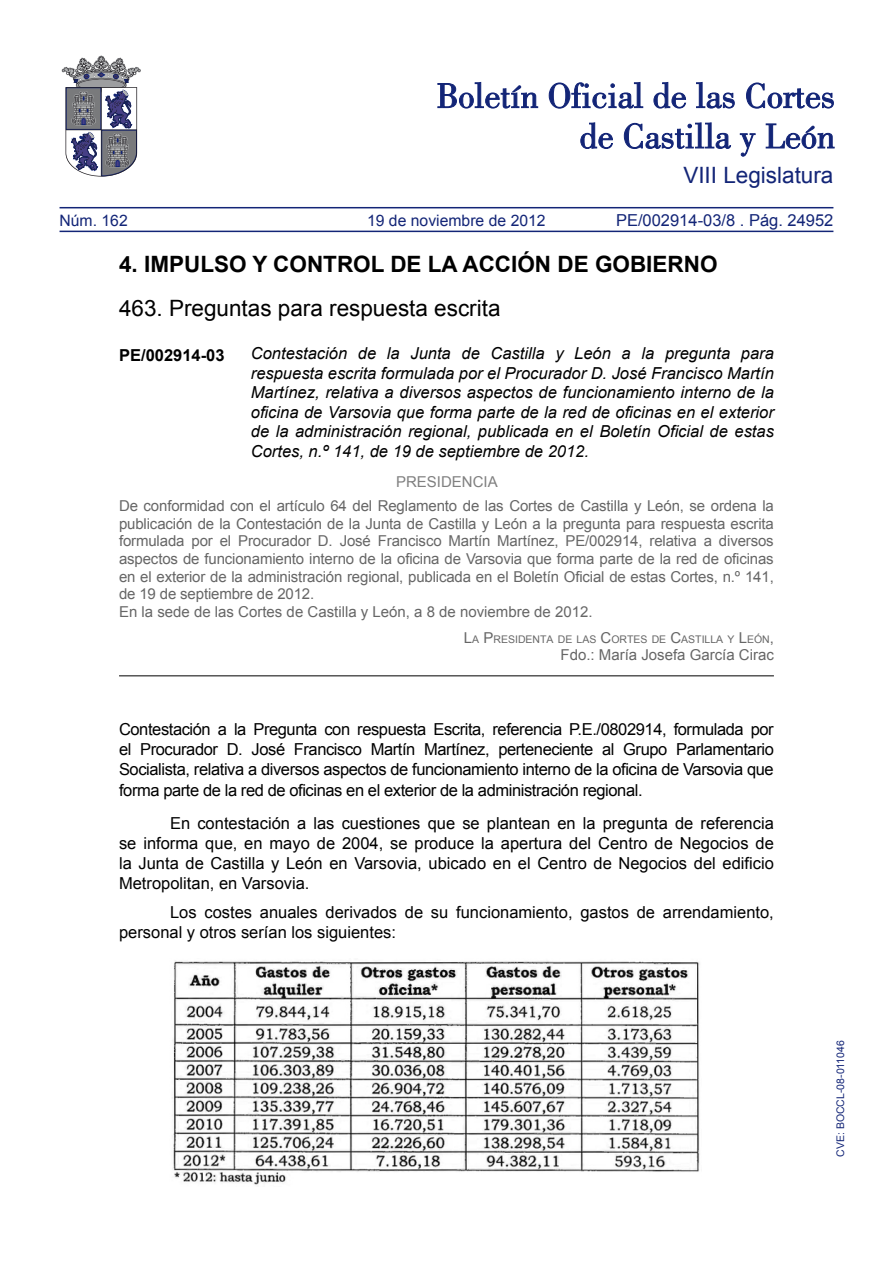
<style>
.page{position:relative;width:893px;height:1263px;background:#fff}
.page>*{position:absolute;margin:0;border:0;box-sizing:border-box;transform-origin:0 0}
.APARTADO{font:700 22.5px "Arial";color:#000}
.SUBAPARTADO{font:22.5px "Arial";color:#000}
.t1{font:22.5px "Arial";color:#132577}
.TEXTO_NORMAL{font:16.5px/20.2px "Arial";color:#000;text-align:justify}
.ENTRADILLA{font:italic 16.5px/19.5px "Arial";color:#000;text-align:justify}
.t2{font:16.5px "Arial";color:#132577}
.NÚMERO_CLAVE{font:700 16.5px "Arial";color:#000}
.t3{font:15.75px "Arial";color:#132577}
.TEXTO_CLARO2{font:15px/17.5px "Arial";letter-spacing:-.01em;color:#666;text-align:justify}
.TEXTO_CLARO{font:15px "Arial";color:#666}
.PRESIDENCIA2{font:15px "Arial";color:#808080}
.TEXTO_CLARO-2{font:10.5px "Arial";color:#666}
.TEXTO_NORMAL-2{font:10.5px "Arial";color:#132577}
.s1{font-size:15px}
</style>
<div class="page">
<svg style="left:437px;top:82px;width:101px;height:26px"></svg>
<svg style="left:549px;top:82px;width:94px;height:27px"></svg>
<svg style="left:654px;top:82px;width:32px;height:26px"></svg>
<svg style="left:696px;top:82px;width:39px;height:26px"></svg>
<svg style="left:746px;top:83px;width:88px;height:25px"></svg>
<svg style="left:580px;top:122px;width:33px;height:27px"></svg>
<svg style="left:624px;top:122px;width:107px;height:27px"></svg>
<svg style="left:740px;top:133px;width:15px;height:24px"></svg>
<svg style="left:766px;top:124px;width:68px;height:25px"></svg>
<svg style="left:62px;top:56px;width:79px;height:121px"></svg>
<hr style="left:60px;top:231px;width:773px;height:1px;background:#132577">
<hr style="left:60px;top:207px;width:773px;height:1px;background:#132577">
<hr style="left:119px;top:675px;width:655px;height:1px;background:#000">
<img style="left:172px;top:961px;width:528px;height:224px">
<p class="t1" style="left:683px;top:160px;width:152px">VIII Legislatura</p>
<p class="t3" style="left:60px;top:210px;width:70px">Núm. 162</p>
<p class="t3" style="left:367px;top:210px;width:180px">19 de noviembre de 2012</p>
<p class="t2" style="left:616px;top:209px;width:219px">PE/002914-03/8 . Pág. 24952</p>
<p class="APARTADO" style="left:119px;top:249px;width:600px">4. IMPULSO Y CONTROL DE LA ACCIÓN DE GOBIERNO</p>
<p class="SUBAPARTADO" style="left:119px;top:293px;width:383px">463. Preguntas para respuesta escrita</p>
<p class="NÚMERO_CLAVE" style="left:119px;top:344px;width:107px">PE/002914-03</p>
<p class="ENTRADILLA" style="left:251px;top:344px;width:525px">Contestación de la Junta de Castilla y León a la pregunta para respuesta escrita formulada por el Procurador D. José Francisco Martín Martínez, relativa a diversos aspectos de funcionamiento interno de la oficina de Varsovia que forma parte de la red de oficinas en el exterior de la administración regional, publicada en el Boletín Oficial de estas Cortes, n.º 141, de 19 de septiembre de 2012.</p>
<p class="PRESIDENCIA2" style="left:396px;top:472px;width:103px">PRESIDENCIA</p>
<p class="TEXTO_CLARO2" style="left:119px;top:497px;width:656px">De conformidad con el artículo 64 del Reglamento de las Cortes de Castilla y León, se ordena la publicación de la Contestación de la Junta de Castilla y León a la pregunta para respuesta escrita formulada por el Procurador D. José Francisco Martín Martínez, PE/002914, relativa a diversos aspectos de funcionamiento interno de la oficina de Varsovia que forma parte de la red de oficinas en el exterior de la administración regional, publicada en el Boletín Oficial de estas Cortes, n.º 141, de 19 de septiembre de 2012.</p>
<p class="TEXTO_CLARO2" style="left:119px;top:603px;width:475px">En la sede de las Cortes de Castilla y León, a 8 de noviembre de 2012.</p>
<p class="TEXTO_CLARO-2" style="left:464px;top:632px;width:311px"><span class="s1">L</span>A <span class="s1">P</span>RESIDENTA DE LAS <span class="s1">C</span>ORTES DE <span class="s1">C</span>ASTILLA Y <span class="s1">L</span>EÓN<span class="s1">,</span></p>
<p class="TEXTO_CLARO" style="left:560px;top:645px;width:215px">Fdo.: María Josefa García Cirac</p>
<p class="TEXTO_NORMAL" style="left:119px;top:719px;width:656px">Contestación a la Pregunta con respuesta Escrita, referencia P.E./0802914, formulada por el Procurador D. José Francisco Martín Martínez, perteneciente al Grupo Parlamentario Socialista, relativa a diversos aspectos de funcionamiento interno de la oficina de Varsovia que forma parte de la red de oficinas en el exterior de la administración regional.</p>
<p class="TEXTO_NORMAL" style="left:119px;top:813px;width:656px;text-indent:51px">En contestación a las cuestiones que se plantean en la pregunta de referencia se informa que, en mayo de 2004, se produce la apertura del Centro de Negocios de la Junta de Castilla y León en Varsovia, ubicado en el Centro de Negocios del edificio Metropolitan, en Varsovia.</p>
<p class="TEXTO_NORMAL" style="left:119px;top:902px;width:656px;text-indent:51px">Los costes anuales derivados de su funcionamiento, gastos de arrendamiento, personal y otros serían los siguientes:</p>
<p class="TEXTO_NORMAL-2" style="left:834px;top:1157px;width:118px;rotate:-90deg">CVE: BOCCL-08-011046</p>
</div>
